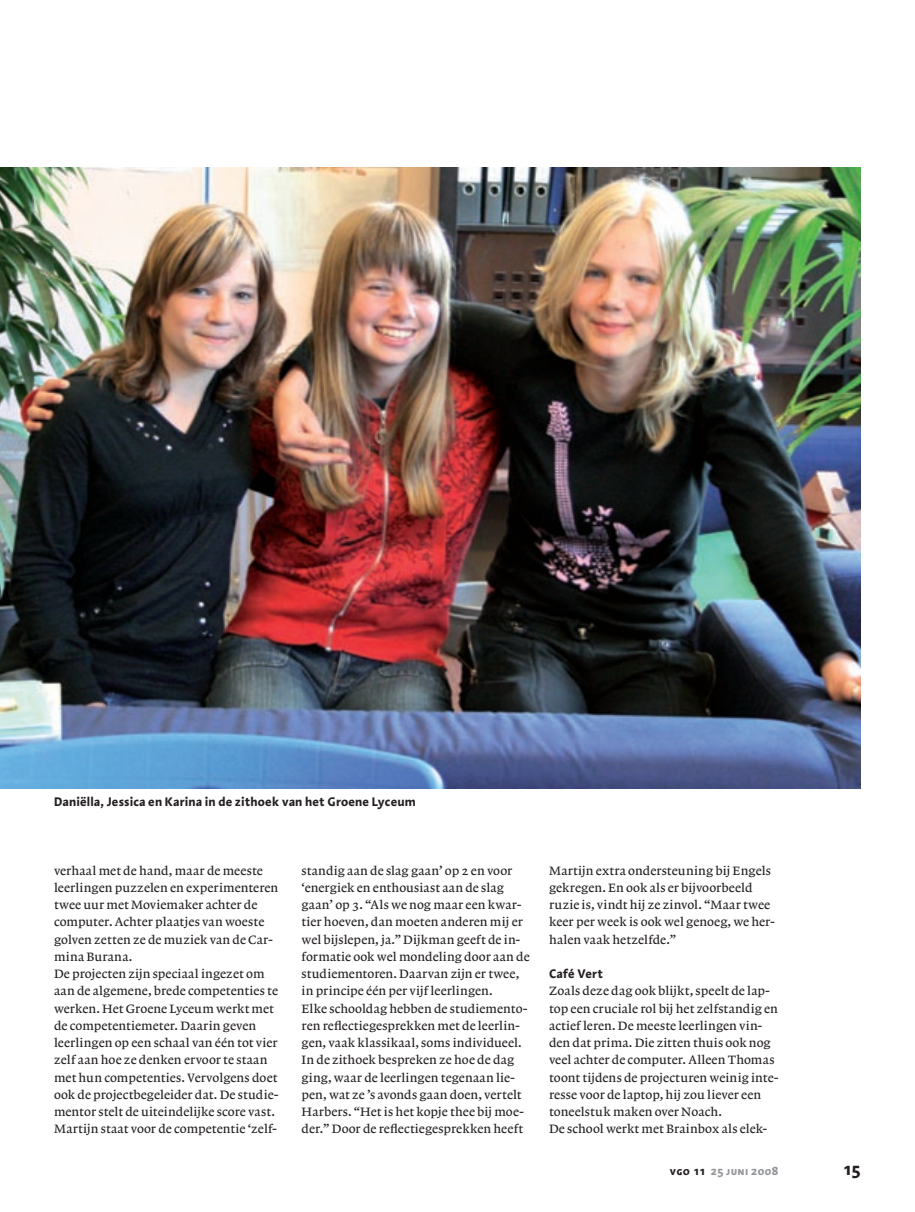
<style>
.page{position:relative;width:915px;height:1212px;background:#fff}
.page>*{position:absolute;margin:0;border:0;box-sizing:border-box;transform-origin:0 0}
.t1{font:700 18px "Linotype Aroma";color:#231f20}
.t2{font:500 12.75px/17.2px "Lexicon No 1 Roman A";letter-spacing:.01em;color:#231f20}
.t3{font:700 12.75px "Linotype Aroma";letter-spacing:.005em;color:#231f20}
.t4{font:700 12px "Linotype Aroma SC";letter-spacing:.02em;color:#939598}
.s1{color:#231f20}
</style>
<div class="page">
<img style="left:0;top:167px;width:860px;height:621px">
<p class="t3" style="left:54px;top:793px;width:363px">Daniëlla, Jessica en Karina in de zithoek van het Groene Lyceum</p>
<p class="t2" style="left:54px;top:862px;width:226px">verhaal met de hand, maar de meeste leerlingen puzzelen en experimenteren twee uur met Moviemaker achter de computer. Achter plaatjes van woeste golven zetten ze de muziek van de Car&shy;mina Burana.<br>De projecten zijn speciaal ingezet om aan de algemene, brede competenties te werken. Het Groene Lyceum werkt met de competentiemeter. Daarin geven leerlingen op een schaal van één tot vier zelf aan hoe ze denken ervoor te staan met hun competenties. Vervolgens doet ook de projectbegeleider dat. De studie&shy;mentor stelt de uiteindelijke score vast.<br>Martijn staat voor de competentie ‘zelf-</p>
<p class="t2" style="left:301px;top:862px;width:229px">standig aan de slag gaan’ op 2 en voor ‘energiek en enthousiast aan de slag gaan’ op 3. “Als we nog maar een kwar&shy;tier hoeven, dan moeten anderen mij er wel bijslepen, ja.” Dijkman geeft de in&shy;formatie ook wel mondeling door aan de studiementoren. Daarvan zijn er twee, in principe één per vijf leerlingen.<br>Elke schooldag hebben de studiemento&shy;ren reflectiegesprekken met de leerlin&shy;gen, vaak klassikaal, soms individueel.<br>In de zithoek bespreken ze hoe de dag ging, waar de leerlingen tegenaan lie&shy;pen, wat ze ’s avonds gaan doen, vertelt Harbers. “Het is het kopje thee bij moe&shy;der.” Door de reflectiegesprekken heeft</p>
<p class="t2" style="left:549px;top:862px;width:227px">Martijn extra ondersteuning bij Engels gekregen. En ook als er bijvoorbeeld ruzie is, vindt hij ze zinvol. “Maar twee keer per week is ook wel genoeg, we her&shy;halen vaak hetzelfde.”</p>
<p class="t3" style="left:549px;top:965px;width:56px">Café Vert</p>
<p class="t2" style="left:549px;top:982px;width:231px">Zoals deze dag ook blijkt, speelt de lap&shy;top een cruciale rol bij het zelfstandig en actief leren. De meeste leerlingen vin&shy;den dat prima. Die zitten thuis ook nog veel achter de computer. Alleen Thomas toont tijdens de projecturen weinig inte&shy;resse voor de laptop, hij zou liever een toneelstuk maken over Noach.<br>De school werkt met Brainbox als elek-</p>
<p class="t4" style="left:669px;top:1163px;width:110px"><span class="s1">vgo 11</span> 25 juni 2008</p>
<h1 class="t1" style="left:842px;top:1156px;width:20px">15</h1>
</div>
